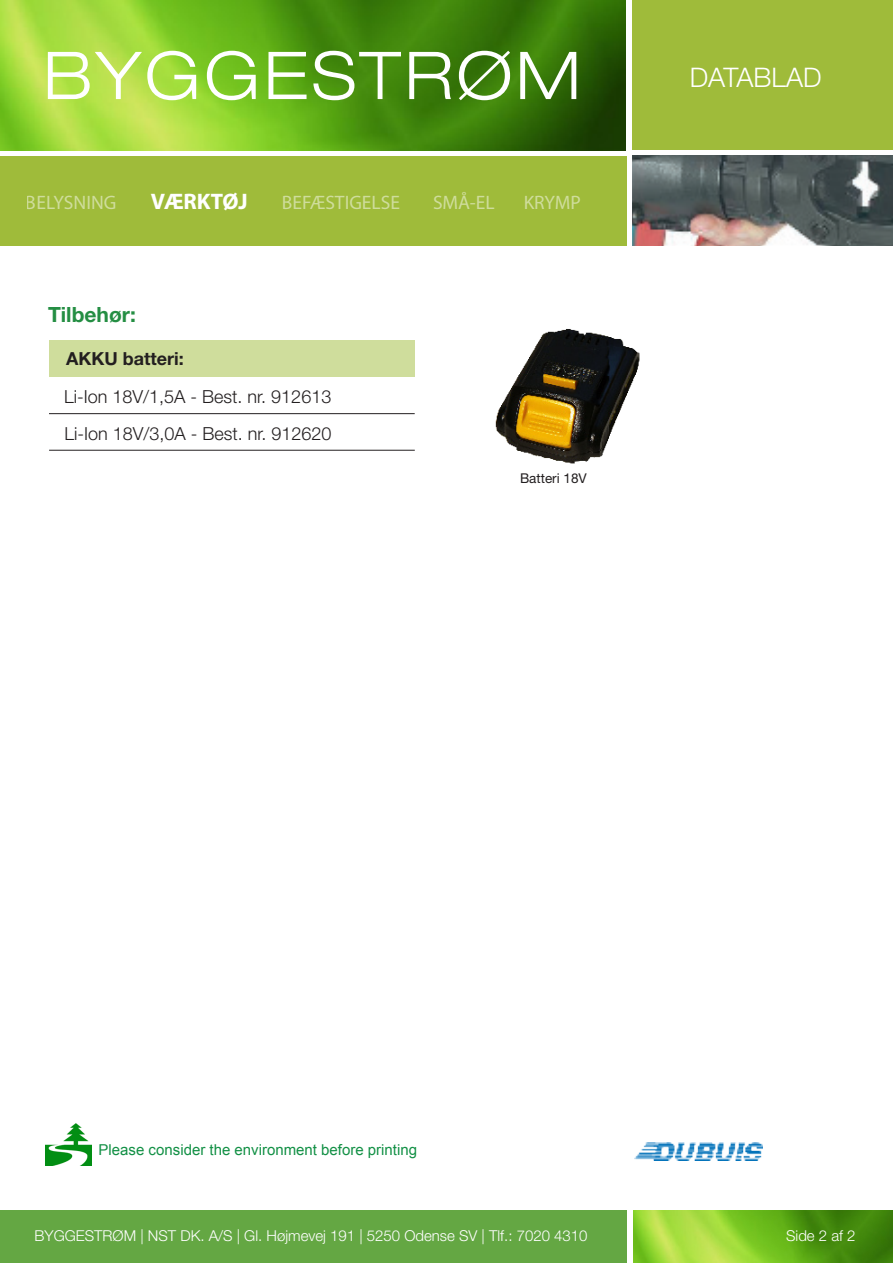
<style>
.page{position:relative;width:893px;height:1263px;background:#fff}
.page>*{position:absolute;margin:0;border:0;box-sizing:border-box;transform-origin:0 0}
.t1{font:300 expanded 66px "Helvetica Neue LT Std";letter-spacing:.05em;color:#fff}
.t2{font:300 27px "Helvetica Neue LT Std";color:#fff}
.t3{font:700 22.5px "Myriad Pro";color:#fff}
.t4{font:700 21px "Helvetica Neue LT Std";color:#248e43}
.t5{font:19.5px "Myriad Pro";color:#fff}
.t6{font:300 18px "Helvetica Neue LT Std";color:#231f20}
.t7{font:700 18px "Helvetica Neue LT Std";color:#231f20}
.t8{font:300 15px "Helvetica Neue LT Std";color:#fff}
.t9{font:15px "Arial";color:#129045}
.t10{font:13.5px "Helvetica Neue LT Std";color:#231f20}
</style>
<div class="page">
<img style="left:633px;top:1211px;width:260px;height:52px">
<div style="left:0;top:1210px;width:626px;height:53px;background:#64a743"></div>
<img style="left:0;top:0;width:626px;height:150px">
<div style="left:0;top:156px;width:626px;height:89px;background:#9fbb3a"></div>
<div style="left:632px;top:0;width:261px;height:150px;background:#9fbb3a"></div>
<img style="left:632px;top:156px;width:261px;height:89px">
<img style="left:46px;top:1123px;width:46px;height:42px">
<img style="left:634px;top:1142px;width:129px;height:18px">
<div style="left:49px;top:340px;width:366px;height:37px;background:#cfdd9c"></div>
<hr style="left:49px;top:413px;width:366px;height:1px;background:#231f20">
<hr style="left:49px;top:450px;width:366px;height:1px;background:#231f20">
<img style="left:495px;top:329px;width:145px;height:135px">
<p class="t1" style="left:44px;top:36px;width:539px">BYGGESTRØM</p>
<h3 class="t5" style="left:26px;top:190px;width:92px">BELYSNING</h3>
<h3 class="t5" style="left:282px;top:190px;width:120px">BEFÆSTIGELSE</h3>
<h3 class="t5" style="left:433px;top:190px;width:63px">SMÅ-EL</h3>
<h3 class="t5" style="left:524px;top:190px;width:59px">KRYMP</h3>
<p class="t3" style="left:151px;top:187px;width:98px">VÆRKTØJ</p>
<p class="t4" style="left:48px;top:302px;width:89px">Tilbehør:</p>
<p class="t7" style="left:66px;top:347px;width:119px">AKKU batteri:</p>
<p class="t6" style="left:64px;top:385px;width:269px">Li-Ion 18V/1,5A - Best. nr. 912613</p>
<p class="t6" style="left:64px;top:422px;width:269px">Li-Ion 18V/3,0A - Best. nr. 912620</p>
<p class="t10" style="left:520px;top:470px;width:68px">Batteri 18V</p>
<p class="t2" style="left:690px;top:61px;width:133px">DATABLAD</p>
<p class="t9" style="left:99px;top:1140px;width:320px">Please consider the environment before printing</p>
<p class="t8" style="left:34px;top:1227px;width:555px">BYGGESTRØM | NST DK. A/S | Gl. Højmevej 191 | 5250 Odense SV | Tlf.: 7020 4310</p>
<p class="t8" style="left:786px;top:1227px;width:71px">Side 2 af 2</p>
</div>
